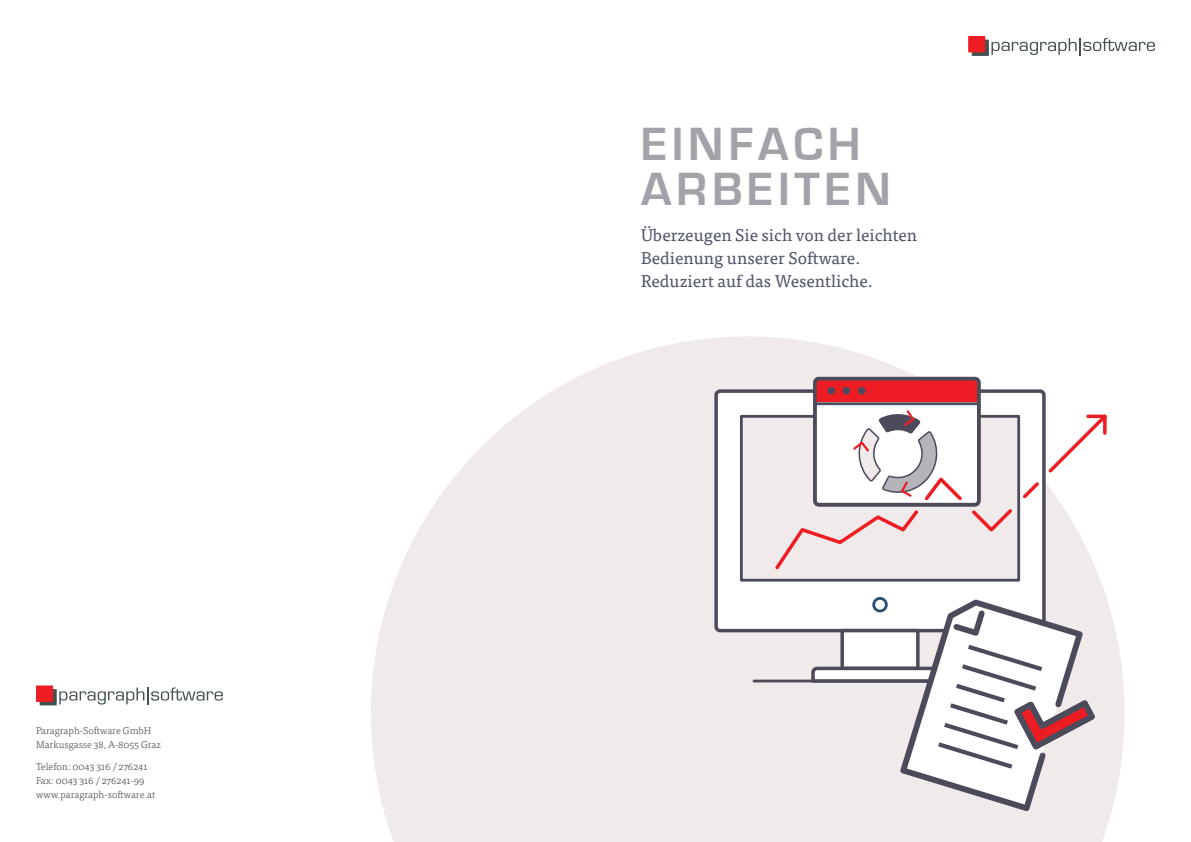
<style>
.page{position:relative;width:1191px;height:842px;background:#fff}
.page>*{position:absolute;margin:0;border:0;box-sizing:border-box;transform-origin:0 0}
.t1{font:700 48px "Eurostile";letter-spacing:.1em;color:#a5a1a9}
.t2{font:17px/23px "Tisa OT";color:#4f5668}
.t3{font:300 10px/14px "Tisa OT";color:#3e3e3f}
</style>
<div class="page">
<svg style="left:371px;top:336px;width:753px;height:506px;fill:#f0eaea"></svg>
<svg style="left:991px;top:38px;width:164px;height:17px"></svg>
<svg style="left:971px;top:40px;width:18px;height:16px"></svg>
<div style="left:968px;top:36px;width:17px;height:16px;background:#ee1d23"></div>
<svg style="left:59px;top:687px;width:164px;height:18px"></svg>
<svg style="left:40px;top:689px;width:17px;height:16px"></svg>
<div style="left:36px;top:685px;width:17px;height:17px;background:#ee1d23"></div>
<div style="left:716px;top:391px;width:328px;height:240px;background:#fff;border-radius:4px"></div>
<div style="left:714px;top:389px;width:331px;height:243px;border:4px solid #4c4b5c;border-radius:4px"></div>
<div style="left:740px;top:415px;width:280px;height:167px;background:#f0eaea;border:3px solid #4c4b5c"></div>
<div style="left:872px;top:597px;width:15px;height:15px;border:3px solid #274f77;border-radius:50%"></div>
<hr style="left:754px;top:680px;width:177px;height:2px;background:#4c4b5c">
<div style="left:815px;top:378px;width:163px;height:127px;background:linear-gradient(to right,#fff,#fff);border-radius:4px"></div>
<hr style="left:815px;top:402px;width:163px;height:3px;background:#4c4b5c">
<svg style="left:772px;top:411px;width:337px;height:161px"></svg>
<div style="left:816px;top:378px;width:161px;height:24px;background:#ee1d23"></div>
<div style="left:827px;top:387px;width:8px;height:7px;background:#4c4b5c;border-radius:50%"></div>
<div style="left:842px;top:387px;width:8px;height:7px;background:#4c4b5c;border-radius:50%"></div>
<div style="left:858px;top:387px;width:7px;height:7px;background:#4c4b5c;border-radius:50%"></div>
<div style="left:813px;top:377px;width:167px;height:130px;border:4px solid #4c4b5c;border-radius:4px"></div>
<svg style="left:809px;top:599px;width:285px;height:212px"></svg>
<svg style="left:851px;top:408px;width:92px;height:91px;background:#dfd8db"></svg>
<p class="t3" style="left:36px;top:724px;width:126px">Paragraph-Software GmbH<br>Markusgasse 38, A-8055 Graz</p>
<p class="t3" style="left:36px;top:760px;width:121px">Telefon: 0043 316 / 276241<br>Fax: 0043 316 / 276241-99 www.paragraph-software.at</p>
<p class="t1" style="left:641px;top:118px;width:221px">EINFACH</p>
<p class="t1" style="left:641px;top:163px;width:251px">ARBEITEN</p>
<p class="t2" style="left:641px;top:224px;width:278px">Überzeugen Sie sich von der leichten<br>Bedienung unserer Software.<br>Reduziert auf das Wesentliche.</p>
</div>
